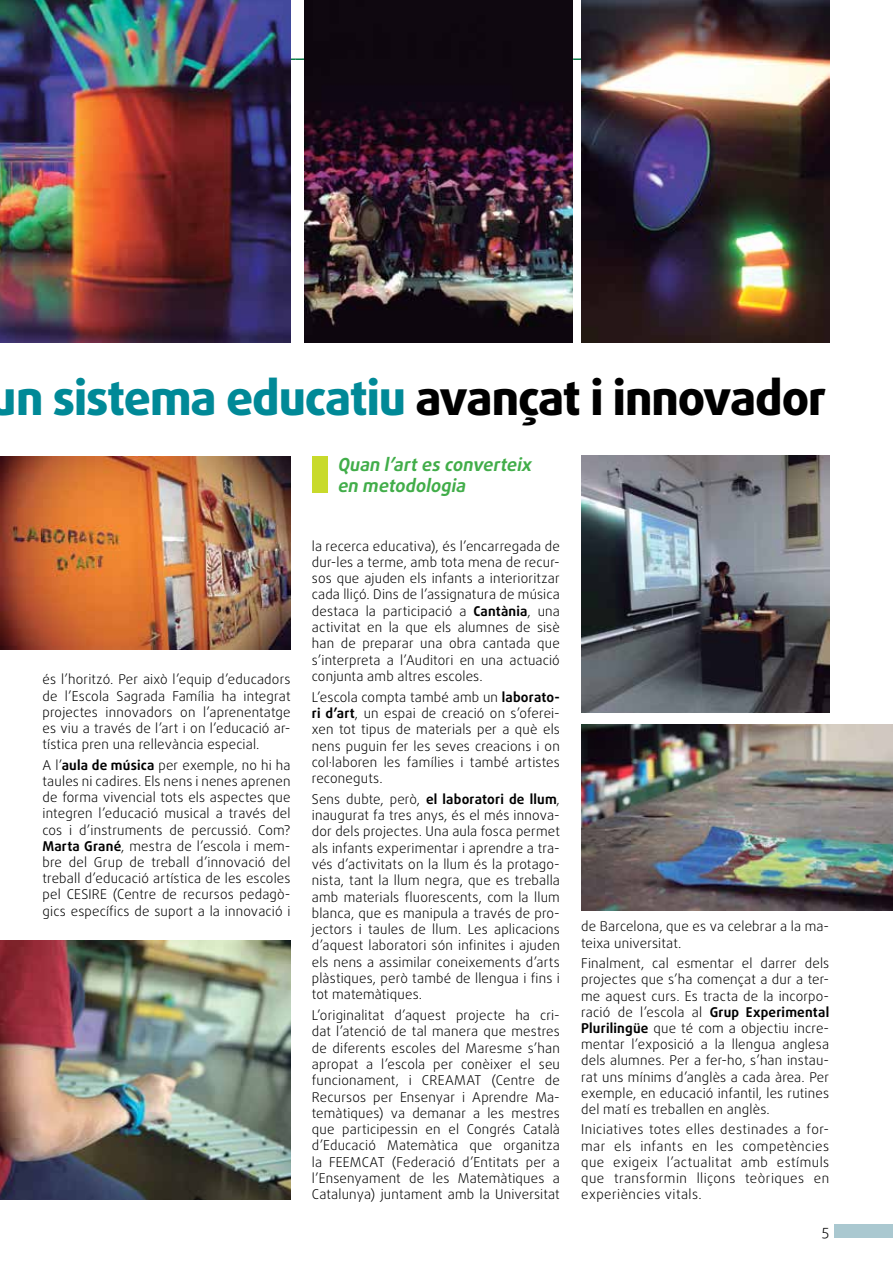
<style>
.page{position:relative;width:893px;height:1263px;background:#fff}
.page>*{position:absolute;margin:0;border:0;box-sizing:border-box;transform-origin:0 0}
.t1{font:800 47.7px "Daxline Pro";letter-spacing:-.025em;color:#008997}
.t2{font:italic 700 18px/21.6px "Daxline Pro";color:#41ad49}
.t3{font:300 15px "Daxline Pro";color:#000}
.t4{font:300 13.5px/16.4px "Daxline Pro";letter-spacing:.015em;color:#000;text-align:justify}
.s1{color:#000}
.s2{font-weight:700}
</style>
<div class="page">
<div style="left:834px;top:1224px;width:59px;height:13px;background:#aac8d0"></div>
<div style="left:312px;top:456px;width:15px;height:37px;background:#c8da2b"></div>
<img style="left:581px;top:455px;width:248px;height:257px">
<img style="left:304px;top:0;width:269px;height:342px">
<img style="left:581px;top:0;width:248px;height:342px">
<img style="left:0;top:940px;width:291px;height:259px">
<img style="left:0;top:0;width:291px;height:342px">
<img style="left:581px;top:725px;width:312px;height:185px">
<img style="left:0;top:456px;width:291px;height:194px">
<h1 class="t1" style="left:-10px;top:366px;width:838px">un sistema educatiu <span class="s1">avançat i innovador</span></h1>
<h2 class="t2" style="left:337px;top:453px;width:200px">Quan l’artes converteix en metodologia</h2>
<p class="t4" style="left:43px;top:672px;width:250px">és l’horitzó. Per això l’equip d’educadors de l’Escola Sagrada Família ha integrat projectes innovadors on l’aprenentatge es viu a través de l’art i on l’educació ar&shy;tística pren una rellevància especial.</p>
<p class="t4" style="left:43px;top:757px;width:250px">A l’<span class="s2">aula de música</span> per exemple, no hi ha taules ni cadires. Els nens i nenes aprenen de forma vivencial tots els aspectes que integren l’educació musical a través del cos i d’instruments de percussió. Com?<br><span class="s2">Marta Grané</span>, mestra de l’escola i mem&shy;bre del Grup de treball d’innovació del treball d’educació artística de les escoles pel CESIRE (Centre de recursos pedagò&shy;gics específics de suport a la innovació i</p>
<p class="t4" style="left:312px;top:538px;width:250px">la recerca educativa), és l’encarregada de dur-les a terme, amb tota mena de recur&shy;sos que ajuden els infants a interioritzar cada lliçó. Dins de l’assignatura de música destaca la participació a <span class="s2">Cantània</span>, una activitat en la que els alumnes de sisè han de preparar una obra cantada que s’interpreta a l’Auditori en una actuació conjunta amb altres escoles.</p>
<p class="t4" style="left:312px;top:689px;width:250px">L’escola compta també amb un <span class="s2">laborato&shy;ri d’art</span>, un espai de creació on s’oferei&shy;xen tot tipus de materials per a què els nens puguin fer les seves creacions i on col·laboren les famílies i també artistes reconeguts.</p>
<p class="t4" style="left:312px;top:791px;width:250px">Sens dubte, però, <span class="s2">el laboratori de llum</span>, inaugurat fa tres anys, és el més innova&shy;dor dels projectes. Una aula fosca permet als infants experimentar i aprendre a tra&shy;vés d’activitats on la llum és la protago&shy;nista, tant la llum negra, que es treballa amb materials fluorescents, com la llum blanca, que es manipula a través de pro&shy;jectors i taules de llum. Les aplicacions d’aquest laboratori són infinites i ajuden els nens a assimilar coneixements d’arts plàstiques, però també de llengua i fins i tot matemàtiques.</p>
<p class="t4" style="left:312px;top:1007px;width:250px">L’originalitat d’aquest projecte ha cri&shy;dat l’atenció de tal manera que mestres de diferents escoles del Maresme s’han apropat a l’escola per conèixer el seu funcionament, i CREAMAT (Centre de Recursos per Ensenyar i Aprendre Ma&shy;temàtiques) va demanar a les mestres que participessin en el Congrés Català d’Educació Matemàtica que organitza la FEEMCAT (Federació d’Entitats per a l’Ensenyament de les Matemàtiques a Catalunya) juntament amb la Universitat</p>
<p class="t4" style="left:581px;top:919px;width:250px">de Barcelona, que es va celebrar a la ma&shy;teixa universitat.</p>
<p class="t4" style="left:581px;top:955px;width:250px">Finalment, cal esmentar el darrer dels projectes que s’ha començat a dur a ter&shy;me aquest curs. Es tracta de la incorpo&shy;ració de l’escola al <span class="s2">Grup Experimental Plurilingüe</span> que té com a objectiu incre&shy;mentar l’exposició a la llengua anglesa dels alumnes. Per a fer-ho, s’han instau&shy;rat uns mínims d’anglès a cada àrea. Per exemple, en educació infantil, les rutines del matí es treballen en anglès.</p>
<p class="t4" style="left:581px;top:1121px;width:250px">Iniciatives totes elles destinades a for&shy;mar els infants en les competències que exigeix l’actualitat amb estímuls que transformin lliçons teòriques en experiències vitals.</p>
<p class="t3" style="left:822px;top:1220px;width:9px">5</p>
</div>
